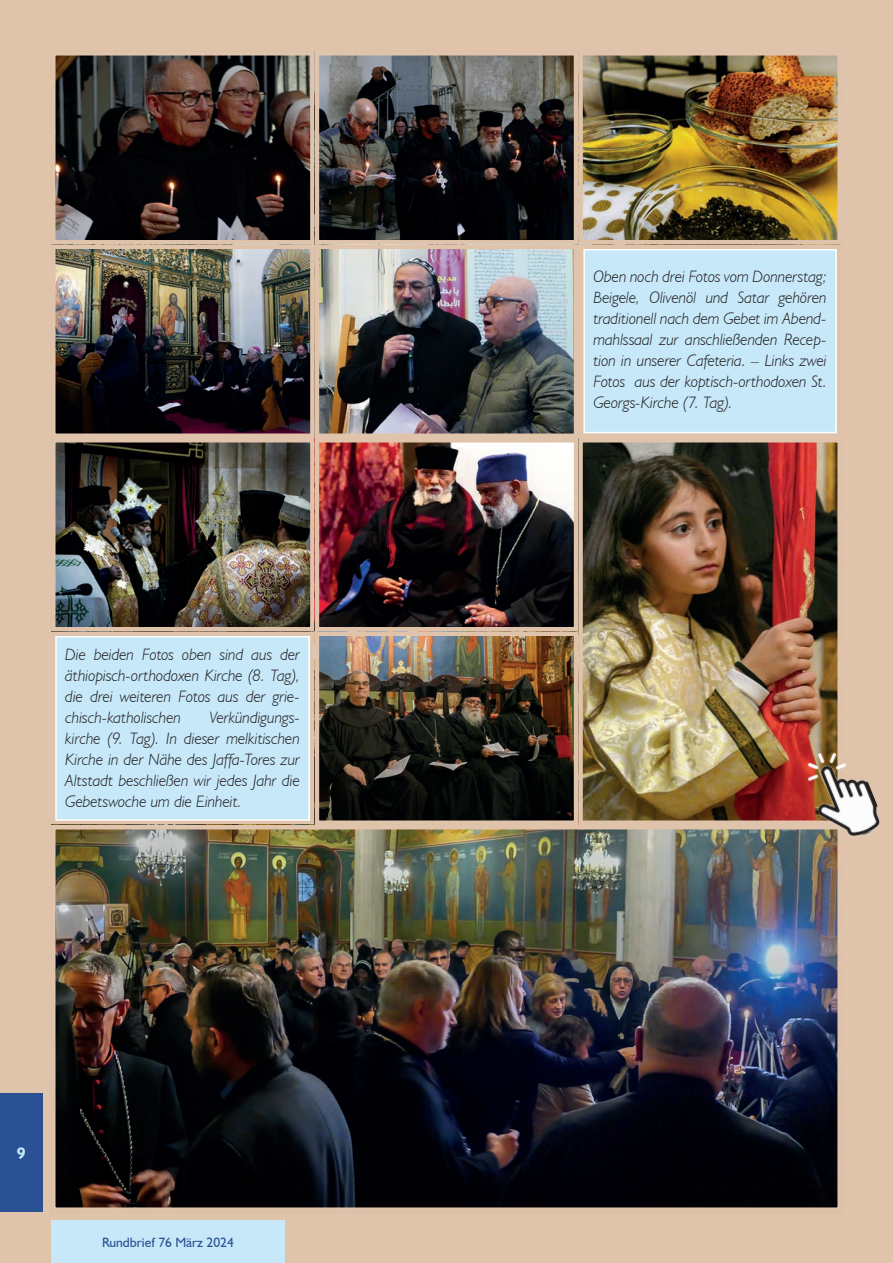
<style>
.page{position:relative;width:893px;height:1263px;background:#dfc3aa}
.page>*{position:absolute;margin:0;border:0;box-sizing:border-box;transform-origin:0 0}
.t1{font:italic 300 16.5px/21px "Humanist 521 BT";color:#231f20;text-align:justify}
.t2{font:700 16.5px "Humanist 521 BT";color:#c6e8f9}
.t3{font:13.5px "Humanist 521 BT";color:#2b5195}
</style>
<div class="page">
<img style="left:56px;top:56px;width:254px;height:570px">
<div style="left:51px;top:51px;width:264px;height:193px;border:4px solid #dfc3aa"></div>
<div style="left:51px;top:244px;width:264px;height:194px;border:4px solid #dfc3aa"></div>
<div style="left:51px;top:438px;width:264px;height:193px;border:4px solid #dfc3aa"></div>
<img style="left:56px;top:830px;width:781px;height:377px">
<div style="left:51px;top:825px;width:791px;height:387px;border:4px solid #dfc3aa"></div>
<img style="left:320px;top:56px;width:253px;height:764px">
<div style="left:315px;top:51px;width:263px;height:193px;border:4px solid #dfc3aa"></div>
<div style="left:315px;top:244px;width:263px;height:194px;border:4px solid #dfc3aa"></div>
<div style="left:315px;top:438px;width:263px;height:193px;border:4px solid #dfc3aa"></div>
<div style="left:315px;top:631px;width:263px;height:194px;border:4px solid #dfc3aa"></div>
<img style="left:583px;top:56px;width:254px;height:183px">
<div style="left:578px;top:51px;width:264px;height:193px;border:4px solid #dfc3aa"></div>
<img style="left:583px;top:443px;width:254px;height:377px">
<div style="left:578px;top:438px;width:264px;height:387px;border:4px solid #dfc3aa"></div>
<div style="left:584px;top:250px;width:252px;height:183px;background:#c6e8f9"></div>
<div style="left:583px;top:249px;width:254px;height:184px;border:2px solid #fff"></div>
<div style="left:56px;top:637px;width:253px;height:183px;background:#c6e8f9"></div>
<div style="left:55px;top:636px;width:255px;height:185px;border:2px solid #fff"></div>
<img style="left:798px;top:741px;width:82px;height:106px">
<div style="left:51px;top:1220px;width:234px;height:43px;background:#c6e8f9"></div>
<div style="left:0;top:1093px;width:43px;height:119px;background:#2b5195"></div>
<p class="t1" style="left:65px;top:644px;width:236px">Die beiden Fotos oben sind aus der äthiopisch-orthodoxen Kirche (8. Tag), die drei weiteren Fotos aus der grie&shy;chisch-katholischen</p>
<p class="t1" style="left:65px;top:707px;width:236px;text-indent:145px">Verkündigungs&shy;kirche (9. Tag). In dieser melkitischen Kirche in der Nähe des Jaffa-Tores zur Altstadt beschließen wir jedes Jahr die Gebetswoche um die Einheit.</p>
<p class="t2" style="left:17px;top:1143px;width:10px">9</p>
<p class="t3" style="left:102px;top:1234px;width:133px">Rundbrief 76 März 2024</p>
<p class="t1" style="left:593px;top:266px;width:235px">Oben noch drei Fotos vom Donnerstag; Beigele, Olivenöl und Satar gehören traditionell nach dem Gebet im Abend&shy;mahlssaal zur anschließenden Recep&shy;tion in unserer Cafeteria. – Links zwei Fotos aus der koptisch-orthodoxen St.<br>Georgs-Kirche (7. Tag).</p>
</div>
